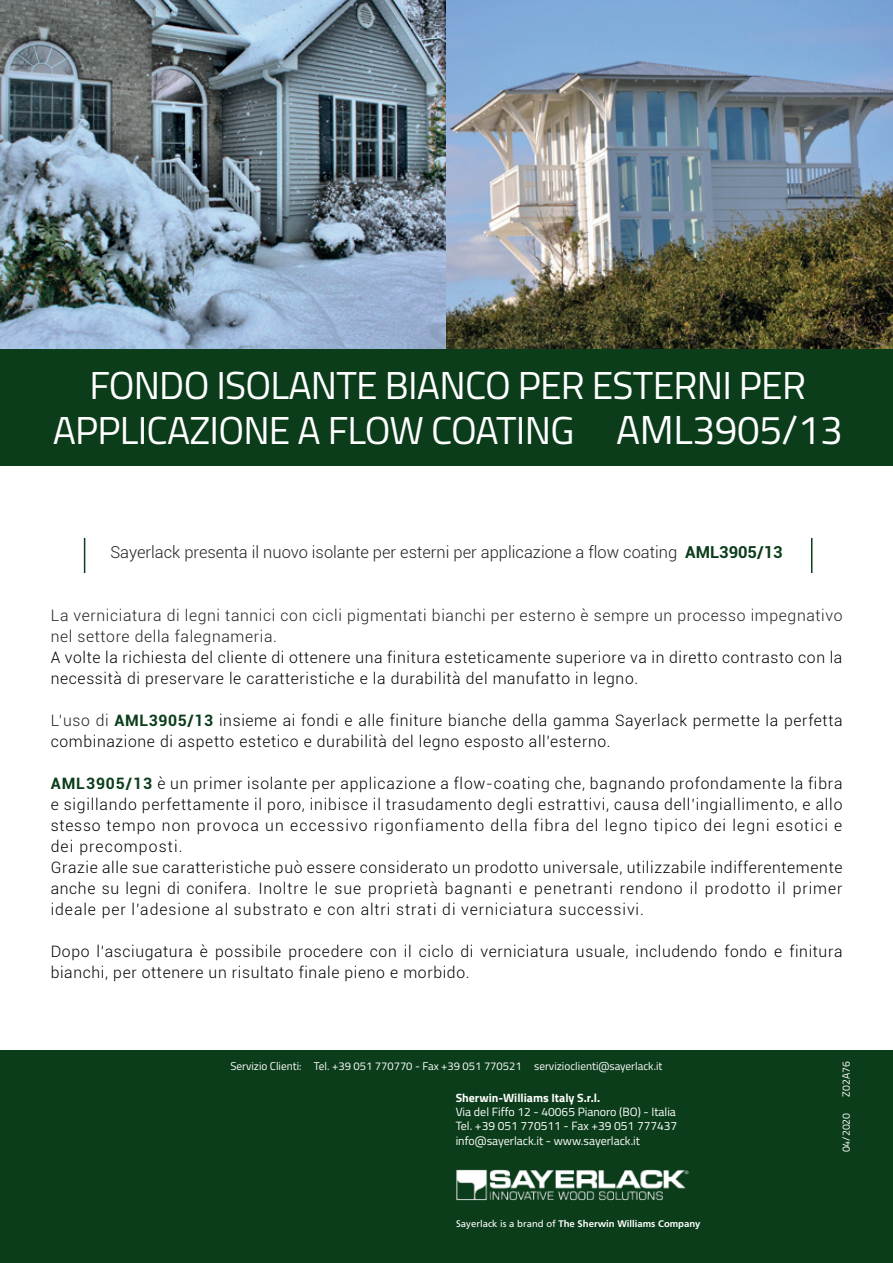
<style>
.page{position:relative;width:893px;height:1263px;background:#fff}
.page>*{position:absolute;margin:0;border:0;box-sizing:border-box;transform-origin:0 0}
.t1{font:39px/45px "Titillium";letter-spacing:-.02em;color:#fff;text-align:center}
.t2{font:300 16.5px "Roboto";color:#231f20}
.t3{font:300 15.75px/21px "Roboto";letter-spacing:.04em;color:#000}
.t4{font:300 15.75px/21px "Roboto";letter-spacing:.04em;color:#231f20}
.t5{font:12px/14.4px "Titillium";color:#fff;text-align:justify}
.t6{font:700 12px "Titillium";color:#fff}
.t7{font:11.25px "Titillium";color:#fff}
.t8{font:10.5px "Titillium";color:#fff}
.t9{font:700 9.6px "Frutiger LT Std";color:#fff}
.s1{font-size:40.5px}
.s2{font-weight:700;color:#0b3d1b}
.s3{color:#231f20}
.s4{font-weight:400}
</style>
<div class="page">
<div style="left:0;top:1050px;width:893px;height:213px;background:#0b3d1b"></div>
<div style="left:0;top:349px;width:893px;height:116px;background:#0b3d1b"></div>
<hr style="left:84px;top:538px;width:1px;height:35px;background:#0b3d1b">
<hr style="left:811px;top:538px;width:1px;height:35px;background:#0b3d1b">
<img style="left:0;top:0;width:893px;height:349px">
<img style="left:456px;top:1169px;width:233px;height:31px">
<h1 class="t1" style="left:53px;top:361px;width:792px">FONDO ISOLANTE BIANCO PER ESTERNI PER<br>APPLICAZIONE A FLOW COATING <span class="s1">AML3905/13</span></h1>
<p class="t2" style="left:110px;top:540px;width:674px">Sayerlack presenta il nuovo isolante per esterni per applicazione a flow coating <span class="s2">AML3905/13</span></p>
<p class="t4" style="left:51px;top:604px;width:793px">La verniciatura di legni tannici con cicli pigmentati bianchi per esterno è sempre un processo impegnativo nel settore della falegnameria.</p>
<p class="t3" style="left:51px;top:646px;width:793px">A volte la richiesta del cliente di ottenere una finitura esteticamente superiore va in diretto contrasto con la necessità di preservare le caratteristiche e la durabilità del manufatto in legno.</p>
<p class="t3" style="left:51px;top:709px;width:793px"><span class="s3">L’uso di</span> <span class="s2">AML3905/13</span> insieme ai fondi e alle finiture bianche della gamma Sayerlack permette la perfetta combinazione di aspetto estetico e durabilità del legno esposto all’esterno.</p>
<p class="t3" style="left:51px;top:772px;width:793px"><span class="s2">AML3905/13</span> è un primer isolante per applicazione a flow-coating che, bagnando profondamente la fibra e sigillando perfettamente il poro, inibisce il trasudamento degli estrattivi, causa dell’ingiallimento, e allo stesso tempo non provoca un eccessivo rigonfiamento della fibra del legno tipico dei legni esotici e dei precomposti.<br>Grazie alle sue caratteristiche può essere considerato un prodotto universale, utilizzabile indifferentemente anche su legni di conifera. Inoltre le sue proprietà bagnanti e penetranti rendono il prodotto il primer ideale per l’adesione al substrato e con altri strati di verniciatura successivi.</p>
<p class="t3" style="left:51px;top:940px;width:793px">Dopo l’asciugatura è possibile procedere con il ciclo di verniciatura usuale, includendo fondo e finitura bianchi, per ottenere un risultato finale pieno e morbido.</p>
<p class="t7" style="left:230px;top:1057px;width:434px">Servizio Clienti: Tel. +39 051 770770 - Fax +39 051 770521 servizioclienti@sayerlack.it</p>
<p class="t6" style="left:456px;top:1088px;width:146px">Sherwin-Williams Italy S.r.l.</p>
<p class="t5" style="left:456px;top:1104px;width:223px">Via del Fiffo 12 - 40065 Pianoro (BO) - Italia Tel. +39 051 770511 - Fax +39 051 777437 info@sayerlack.it - www.sayerlack.it</p>
<p class="t9" style="left:456px;top:1217px;width:246px"><span class="s4">Sayerlack is a brand of</span> The Sherwin Williams Company</p>
<p class="t8" style="left:838px;top:1096px;width:37px;rotate:-90deg">Z02A76</p>
<p class="t8" style="left:838px;top:1152px;width:41px;rotate:-90deg">04/2020</p>
</div>
